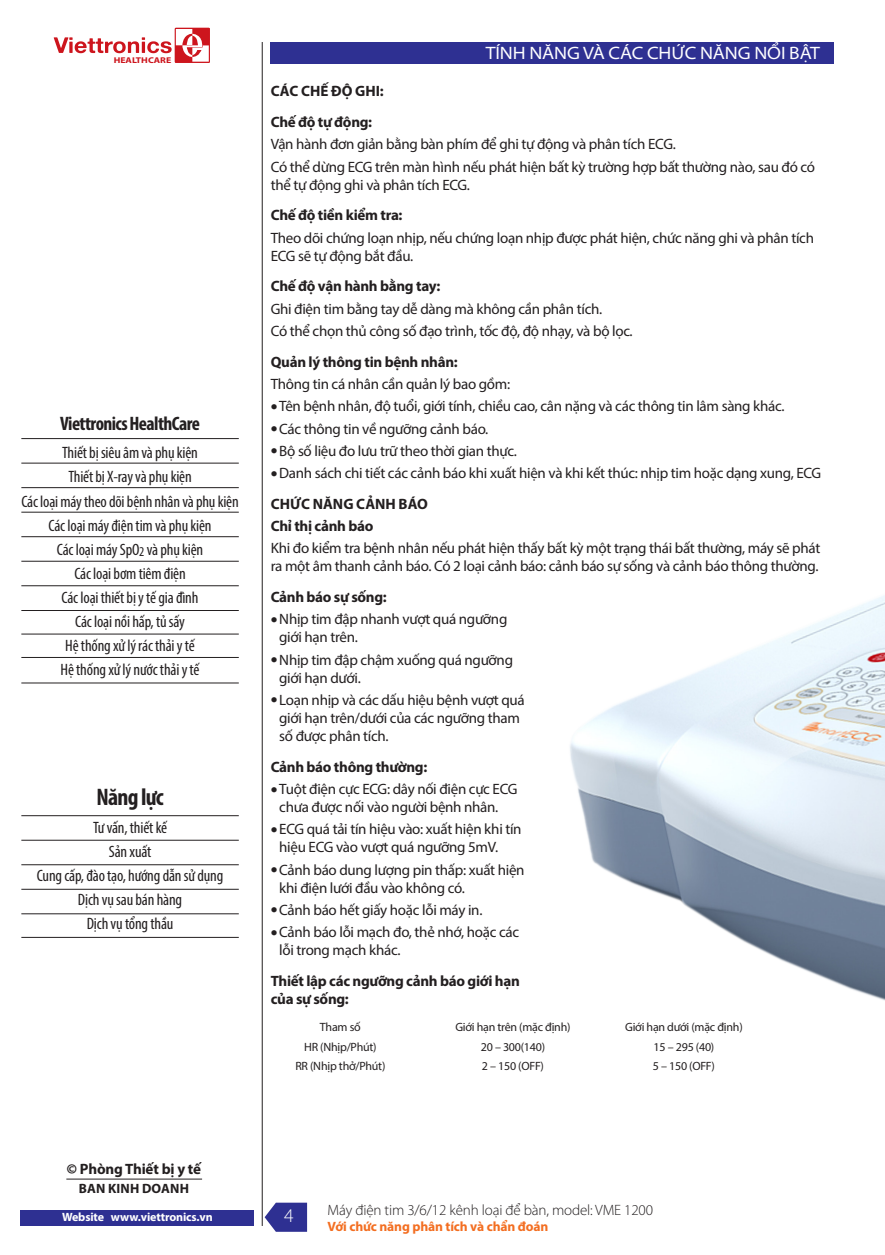
<style>
.page{position:relative;width:885px;height:1255px;background:#fff}
.page>*{position:absolute;margin:0;border:0;box-sizing:border-box;transform-origin:0 0}
.t1{font:700 condensed 24px "Myriad Pro";letter-spacing:-.03em;color:#231f20}
.t2{font:700 condensed 19.5px "Myriad Pro";letter-spacing:-.03em;color:#231f20}
.Noi_dung{font:300 19.5px "Myriad Pro";color:#fff}
.gioi_thieu{font:semi-expanded 18px "Myriad Pro";letter-spacing:-.005em;color:#fff}
.t3{font:condensed 16.5px/24px "Myriad Pro";letter-spacing:-.01em;color:#231f20;text-align:center}
.khoi{font:15px/18px "Myriad Pro";letter-spacing:-.02em;color:#231f20}
.khoi-2{font:700 15px/18px "Myriad Pro";letter-spacing:-.02em;color:#231f20}
.t4{font:300 15px "Myriad Pro";letter-spacing:-.01em;color:#231f20}
.khoi-3{font:700 15px "Myriad Pro";color:#231f20}
.t5{font:700 13.5px "Myriad Pro";letter-spacing:-.01em;color:#f36e21}
.t6{font:700 13.5px "Myriad Pro";letter-spacing:.01em;color:#231f20}
.khoi-4{font:12px "Myriad Pro";letter-spacing:-.02em;color:#231f20}
.t7{font:700 12px "Myriad Pro";letter-spacing:-.01em;color:#fff}
.t8{font:700 8.4px "Myriad Pro";color:#cd151d;scale:1.16 1}
.s1{font-weight:900}
</style>
<div class="page">
<div style="left:271px;top:42px;width:562px;height:21px;background:#2e3092"></div>
<div style="left:21px;top:1209px;width:233px;height:16px;background:#2e3092"></div>
<hr style="left:66px;top:1178px;width:136px;height:1px;background:#231f20">
<div style="left:175px;top:28px;width:35px;height:35px;background:#cd151d"></div>
<svg style="left:54px;top:29px;width:155px;height:33px"></svg>
<svg style="left:264px;top:1202px;width:43px;height:29px"></svg>
<hr style="left:21px;top:438px;width:218px;height:1px;background:#231f20">
<hr style="left:21px;top:463px;width:218px;height:1px;background:#231f20">
<hr style="left:21px;top:487px;width:218px;height:1px;background:#231f20">
<hr style="left:21px;top:512px;width:218px;height:1px;background:#231f20">
<hr style="left:21px;top:536px;width:218px;height:1px;background:#231f20">
<hr style="left:21px;top:561px;width:218px;height:1px;background:#231f20">
<hr style="left:21px;top:585px;width:218px;height:1px;background:#231f20">
<hr style="left:21px;top:815px;width:218px;height:1px;background:#231f20">
<hr style="left:21px;top:840px;width:218px;height:1px;background:#231f20">
<hr style="left:21px;top:864px;width:218px;height:1px;background:#231f20">
<hr style="left:21px;top:889px;width:218px;height:1px;background:#231f20">
<hr style="left:21px;top:913px;width:218px;height:1px;background:#231f20">
<hr style="left:21px;top:610px;width:218px;height:1px;background:#231f20">
<hr style="left:21px;top:633px;width:218px;height:1px;background:#231f20">
<hr style="left:21px;top:657px;width:218px;height:1px;background:#231f20">
<hr style="left:21px;top:682px;width:218px;height:1px;background:#231f20">
<hr style="left:21px;top:937px;width:218px;height:1px;background:#231f20">
<img style="left:570px;top:595px;width:314px;height:405px">
<hr style="left:262px;top:42px;width:1px;height:1183px;background:#231f20">
<p class="t8" style="left:114px;top:54px;width:51px">HEALTHCARE</p>
<h2 class="t2" style="left:60px;top:411px;width:141px">Viettronics HealthCare</h2>
<p class="t3" style="left:21px;top:440px;width:219px">Thiết bị siêu âm và phụ kiện<br>Thiết bị X-ray và phụ kiện<br>Các loại máy theo dõi bệnh nhân và phụ kiện<br>Các loại máy điện tim và phụ kiện<br>Các loại máy SpO<sub>2</sub> và phụ kiện<br>Các loại bơm tiêm điện<br>Các loại thiết bị y tế gia đình<br>Các loại nồi hấp, tủ sấy<br>Hệ thống xử lý rác thải y tế<br>Hệ thống xử lý nước thải y tế</p>
<h1 class="t1" style="left:96px;top:781px;width:69px">Năng lực</h1>
<p class="t3" style="left:37px;top:815px;width:188px">Tư vấn, thiết kế<br>Sản xuất<br>Cung cấp, đào tạo, hướng dẫn sử dụng<br>Dịch vụ sau bán hàng<br>Dịch vụ tổng thầu</p>
<p class="gioi_thieu" style="left:485px;top:41px;width:336px">TÍNH NĂNG VÀ CÁC CHỨC NĂNG NỔI BẬT</p>
<p class="khoi-3" style="left:271px;top:81px;width:114px">CÁC CHẾ ĐỘ GHI:</p>
<p class="khoi-2" style="left:271px;top:113px;width:103px">Chế độ tự động:</p>
<p class="khoi" style="left:271px;top:135px;width:406px">Vận hành đơn giản bằng bàn phím để ghi tự động và phân tích ECG.</p>
<p class="khoi" style="left:271px;top:157px;width:545px">Có thể dừng ECG trên màn hình nếu phát hiện bất kỳ trường hợp bất thường nào, sau đó có thể tự động ghi và phân tích ECG.</p>
<p class="khoi-2" style="left:271px;top:206px;width:133px">Chế độ tiền kiểm tra:</p>
<p class="khoi" style="left:271px;top:228px;width:544px">Theo dõi chứng loạn nhịp, nếu chứng loạn nhịp được phát hiện, chức năng ghi và phân tích<br>ECG sẽ tự động bắt đầu.</p>
<p class="khoi-2" style="left:271px;top:277px;width:171px">Chế độ vận hành bằng tay:</p>
<p class="khoi" style="left:271px;top:299px;width:333px">Ghi điện tim bằng tay dễ dàng mà không cần phân tích.</p>
<p class="khoi" style="left:271px;top:322px;width:363px">Có thể chọn thủ công số đạo trình, tốc độ, độ nhạy, và bộ lọc.</p>
<p class="khoi-2" style="left:271px;top:352px;width:188px">Quản lý thông tin bệnh nhân:</p>
<p class="khoi" style="left:271px;top:375px;width:241px">Thông tin cá nhân cần quản lý bao gồm:</p>
<p class="khoi" style="left:271px;top:397px;width:515px">● Tên bệnh nhân, độ tuổi, giới tính, chiều cao, cân nặng và các thông tin lâm sàng khác.</p>
<p class="khoi" style="left:271px;top:419px;width:219px">● Các thông tin về ngưỡng cảnh báo.</p>
<p class="khoi" style="left:271px;top:441px;width:247px">● Bộ số liệu đo lưu trữ theo thời gian thực.</p>
<p class="khoi" style="left:271px;top:464px;width:552px">● Danh sách chi tiết các cảnh báo khi xuất hiện và khi kết thúc: nhịp tim hoặc dạng xung, ECG</p>
<p class="khoi-3" style="left:271px;top:494px;width:158px">CHỨC NĂNG CẢNH BÁO</p>
<p class="khoi-2" style="left:271px;top:516px;width:104px">Chỉ thị cảnh báo</p>
<p class="khoi" style="left:271px;top:539px;width:551px">Khi đo kiểm tra bệnh nhân nếu phát hiện thấy bất kỳ một trạng thái bất thường, máy sẽ phát ra một âm thanh cảnh báo. Có 2 loại cảnh báo: cảnh báo sự sống và cảnh báo thông thường.</p>
<p class="khoi-2" style="left:271px;top:587px;width:117px">Cảnh báo sự sống:</p>
<p class="khoi" style="left:279px;top:610px;width:229px;text-indent:-9px">● Nhịp tim đập nhanh vượt quá ngưỡng giới hạn trên.</p>
<p class="khoi" style="left:279px;top:650px;width:235px;text-indent:-9px">● Nhịp tim đập chậm xuống quá ngưỡng giới hạn dưới.</p>
<p class="khoi" style="left:279px;top:690px;width:247px;text-indent:-9px">● Loạn nhịp và các dấu hiệu bệnh vượt quá giới hạn trên/dưới của các ngưỡng tham số được phân tích.</p>
<p class="khoi-2" style="left:271px;top:757px;width:158px">Cảnh báo thông thường:</p>
<p class="khoi" style="left:279px;top:779px;width:240px;text-indent:-9px">● Tuột điện cực ECG: dây nối điện cực ECG chưa được nối vào người bệnh nhân.</p>
<p class="khoi" style="left:279px;top:820px;width:244px;text-indent:-9px">● ECG quá tải tín hiệu vào: xuất hiện khi tín hiệu ECG vào vượt quá ngưỡng 5mV.</p>
<p class="khoi" style="left:279px;top:860px;width:247px;text-indent:-9px">● Cảnh báo dung lượng pin thấp: xuất hiện khi điện lưới đầu vào không có.</p>
<p class="khoi" style="left:271px;top:900px;width:213px">● Cảnh báo hết giấy hoặc lỗi máy in.</p>
<p class="khoi" style="left:279px;top:922px;width:241px;text-indent:-9px">● Cảnh báo lỗi mạch đo, thẻ nhớ, hoặc các lỗi trong mạch khác.</p>
<p class="khoi-2" style="left:271px;top:971px;width:250px">Thiết lập các ngưỡng cảnh báo giới hạn của sự sống:</p>
<p class="khoi-4" style="left:320px;top:1019px;width:42px">Tham số</p>
<p class="khoi-4" style="left:455px;top:1019px;width:117px">Giới hạn trên (mặc định)</p>
<p class="khoi-4" style="left:625px;top:1019px;width:119px">Giới hạn dưới (mặc định)</p>
<p class="khoi-4" style="left:304px;top:1039px;width:74px">HR (Nhịp/Phút)</p>
<p class="khoi-4" style="left:481px;top:1039px;width:66px">20 – 300(140)</p>
<p class="khoi-4" style="left:653px;top:1039px;width:62px">15 – 295 (40)</p>
<p class="khoi-4" style="left:295px;top:1058px;width:92px">RR (Nhịp thở/Phút)</p>
<p class="khoi-4" style="left:482px;top:1058px;width:64px">2 – 150 (OFF)</p>
<p class="khoi-4" style="left:653px;top:1058px;width:64px">5 – 150 (OFF)</p>
<p class="khoi-2" style="left:67px;top:1159px;width:136px"><span class="s1">©</span> Phòng Thiết bị y tế</p>
<p class="t6" style="left:79px;top:1179px;width:112px">BAN KINH DOANH</p>
<p class="t7" style="left:62px;top:1209px;width:152px">Website www.viettronics.vn</p>
<p class="Noi_dung" style="left:284px;top:1203px;width:11px">4</p>
<p class="t4" style="left:327px;top:1200px;width:327px">Máy điện tim 3/6/12 kênh loại để bàn, model: VME 1200</p>
<p class="t5" style="left:327px;top:1217px;width:222px">Với chức năng phân tích và chẩn đoán</p>
</div>
